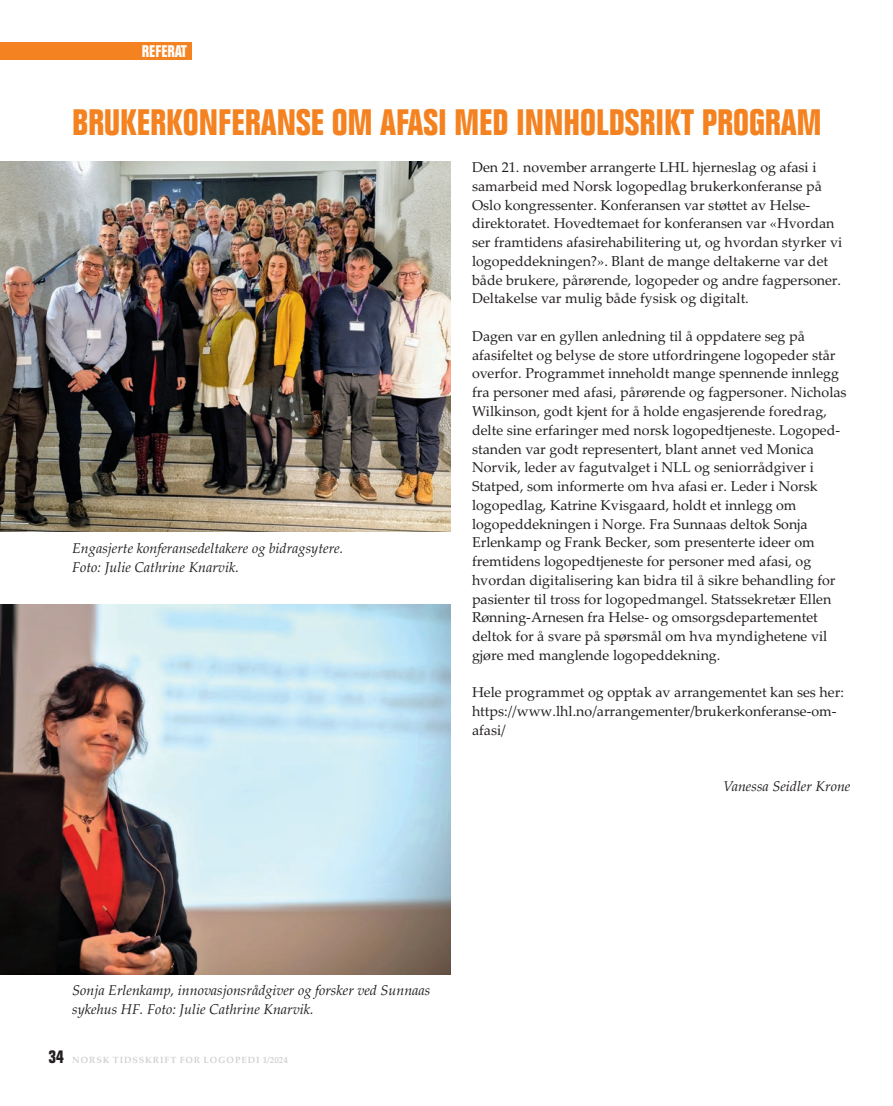
<style>
.page{position:relative;width:893px;height:1106px;background:#fff}
.page>*{position:absolute;margin:0;border:0;box-sizing:border-box;transform-origin:0 0}
.t1{font:700 condensed 36px "Folio";color:#f58220}
.t2{font:700 condensed 16.5px "Folio";color:#fff}
.t3{font:14.25px/18.8px "Palatino Linotype";color:#231f20}
.t4{font:italic 14.25px/18.8px "Palatino Linotype";color:#231f20}
.t5{font:700 9px "Palatino Linotype";letter-spacing:.1em;color:#d1d2d4}
.s1{font-family:"Folio";font-stretch:condensed;font-size:18px;color:#231f20}
</style>
<div class="page">
<div style="left:0;top:43px;width:191px;height:17px;background:#f58220"></div>
<img style="left:0;top:162px;width:451px;height:369px">
<img style="left:0;top:604px;width:451px;height:370px">
<p class="t2" style="left:142px;top:42px;width:47px">REFERAT</p>
<h1 class="t1" style="left:72px;top:102px;width:751px">BRUKERKONFERANSE OM AFASI MED INNHOLDSRIKT PROGRAM</h1>
<p class="t3" style="left:472px;top:157px;width:372px">Den 21. november arrangerte LHL hjerneslag og afasi i samarbeid med Norsk logopedlag brukerkonferanse på Oslo kongressenter. Konferansen var støttet av Helse&shy;direktoratet. Hovedtemaet for konferansen var «Hvordan ser framtidens afasirehabilitering ut, og hvordan styrker vi logopeddekningen?». Blant de mange deltakerne var det både brukere, pårørende, logopeder og andre fagpersoner.<br>Deltakelse var mulig både fysisk og digitalt.</p>
<p class="t3" style="left:472px;top:326px;width:376px">Dagen var en gyllen anledning til å oppdatere seg på afasifeltet og belyse de store utfordringene logopeder står overfor. Programmet inneholdt mange spennende innlegg fra personer med afasi, pårørende og fagpersoner. Nicholas Wilkinson, godt kjent for å holde engasjerende foredrag, delte sine erfaringer med norsk logopedtjeneste. Logoped&shy;standen var godt representert, blant annet ved Monica Norvik, leder av fagutvalget i NLL og seniorrådgiver i Statped, som informerte om hva afasi er. Leder i Norsk logopedlag, Katrine Kvisgaard, holdt et innlegg om logopeddekningen i Norge. Fra Sunnaas deltok Sonja Erlenkamp og Frank Becker, som presenterte ideer om fremtidens logopedtjeneste for personer med afasi, og hvordan digitalisering kan bidra til å sikre behandling for pasienter til tross for logopedmangel. Statssekretær Ellen Rønning-Arnesen fra Helse- og omsorgsdepartementet deltok for å svare på spørsmål om hva myndighetene vil gjøre med manglende logopeddekning.</p>
<p class="t3" style="left:472px;top:682px;width:373px">Hele programmet og opptak av arrangementet kan ses her: https://www.lhl.no/arrangementer/brukerkonferanse-om&shy;afasi/</p>
<p class="t4" style="left:72px;top:538px;width:273px">Engasjerte konferansedeltakere og bidragsytere.<br>Foto: Julie Cathrine Knarvik.</p>
<p class="t4" style="left:72px;top:980px;width:360px">Sonja Erlenkamp, innovasjonsrådgiver og forsker ved Sunnaas sykehus HF. Foto: Julie Cathrine Knarvik.</p>
<p class="t5" style="left:48px;top:1054px;width:241px"><span class="s1">34</span> NORSK TIDSSKRIFT FOR LOGOPEDI 1/2024</p>
<p class="t4" style="left:723px;top:776px;width:128px">Vanessa Seidler Krone</p>
</div>
